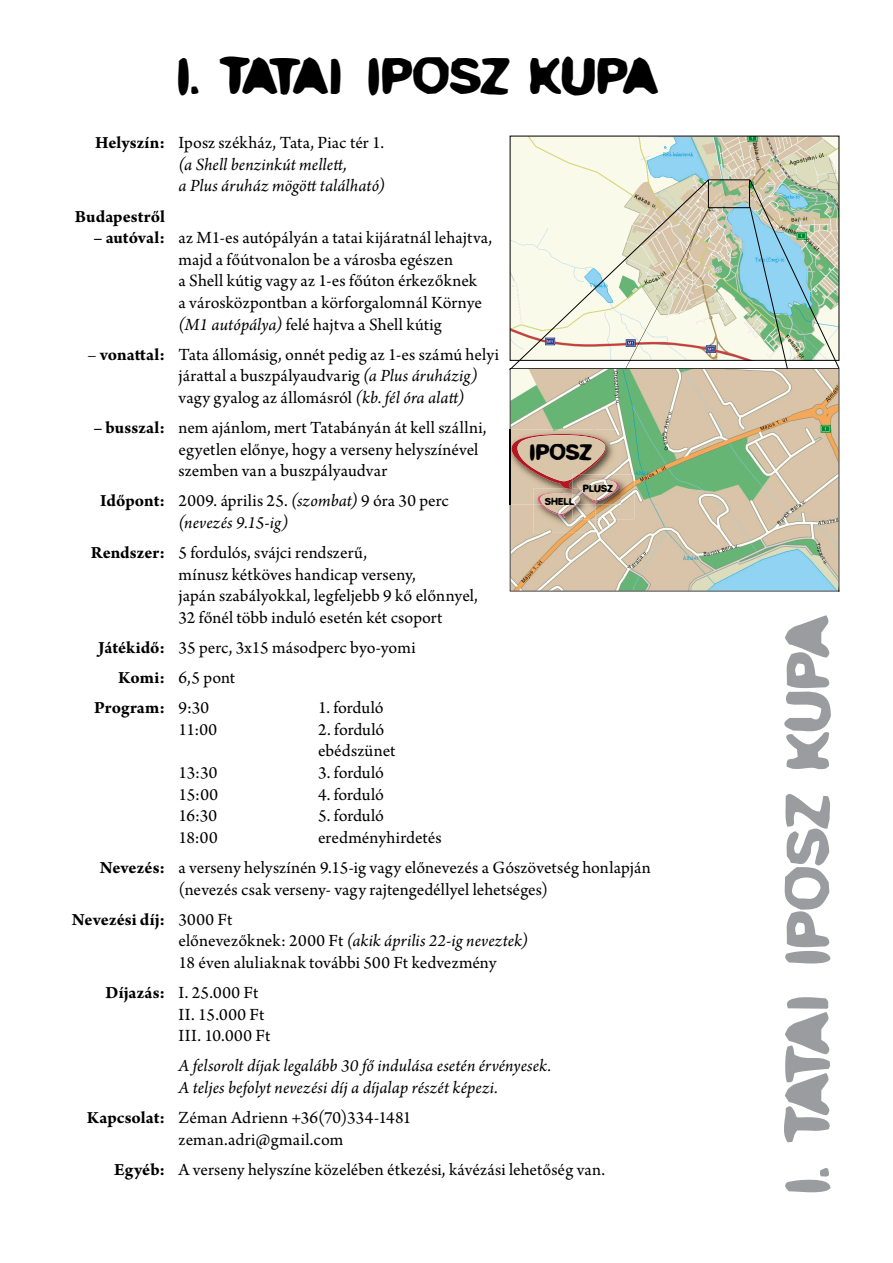
<style>
.page{position:relative;width:893px;height:1263px;background:#fff}
.page>*{position:absolute;margin:0;border:0;box-sizing:border-box;transform-origin:0 0}
.t1{font:57.6px "True Stories";letter-spacing:-.05em;color:#9b9c9f}
.t2{font:48px "True Stories";letter-spacing:-.05em;color:#000}
.t3{font:21px "True Stories";letter-spacing:-.01em;color:#000}
.t4{font:18px/21.6px "Arno Pro";color:#000}
.t5{font:italic 18px/21.6px "Arno Pro";letter-spacing:.005em;color:#000}
.t6{font:18px/21.6px "Arno Pro";letter-spacing:.03em;color:#000}
.t7{font:700 18px "Arno Pro";color:#000}
.t8{font:9.45px "True Stories";letter-spacing:-.005em;color:#000}
.s1{font-weight:700;font-style:normal}
.s2{font-style:normal}
.s3{font-weight:700}
.s4{font-style:italic}
.s5{font-weight:400}
</style>
<div class="page">
<img style="left:512px;top:138px;width:325px;height:221px">
<img style="left:710px;top:181px;width:38px;height:25px">
<div style="left:708px;top:179px;width:42px;height:29px;border:1px solid #000"></div>
<svg style="left:509px;top:179px;width:200px;height:191px;background:#e3e2cf"></svg>
<img style="left:749px;top:179px;width:90px;height:413px">
<svg style="left:511px;top:208px;width:198px;height:160px;background:#e8e6d6"></svg>
<svg style="left:510px;top:368px;width:329px;height:223px;background:#bcc1a4"></svg>
<img style="left:509px;top:430px;width:124px;height:74px">
<img style="left:509px;top:434px;width:124px;height:54px">
<img style="left:517px;top:435px;width:88px;height:46px">
<img style="left:533px;top:504px;width:62px;height:29px">
<img style="left:533px;top:488px;width:12px;height:16px">
<img style="left:540px;top:504px;width:32px;height:13px">
<img style="left:535px;top:493px;width:10px;height:11px">
<img style="left:543px;top:504px;width:29px;height:10px">
<img style="left:595px;top:503px;width:39px;height:16px">
<img style="left:572px;top:475px;width:72px;height:13px">
<svg style="left:572px;top:475px;width:9px;height:6px"></svg>
<img style="left:572px;top:504px;width:23px;height:15px">
<svg style="left:545px;top:488px;width:38px;height:20px"></svg>
<img style="left:575px;top:479px;width:69px;height:24px">
<img style="left:578px;top:500px;width:17px;height:4px">
<img style="left:577px;top:479px;width:39px;height:21px">
<img style="left:578px;top:488px;width:17px;height:12px">
<h2 class="t2" style="left:174px;top:49px;width:487px">I. TATAI IPOSZ KUPA</h2>
<p class="t5" style="left:178px;top:133px;width:208px;text-indent:-83px"><span class="s1">Helyszín:</span> <span class="s2">Iposz székház, Tata, Piac tér 1. </span>(a Shell benzinkút mellett,<br>a Plus áruház mögött található)</p>
<p class="t7" style="left:75px;top:210px;width:92px">Budapestről</p>
<p class="t4" style="left:178px;top:228px;width:315px;text-indent:-85px"><span class="s3">– autóval:</span> az M1-es autópályán a tatai kijáratnál lehajtva, majd a főútvonalon be a városba egészen<br>a Shell kútig vagy az 1-es főúton érkezőknek<br>a városközpontban a körforgalomnál Környe <span class="s4">(M1 autópálya)</span> felé hajtva a Shell kútig</p>
<p class="t4" style="left:178px;top:345px;width:322px;text-indent:-91px">– <span class="s3">vonattal:</span> Tata állomásig, onnét pedig az 1-es számú helyi járattal a buszpályaudvarig <span class="s4">(a Plus áruházig) </span>vagy gyalog az állomásról <span class="s4">(kb. fél óra alatt)</span></p>
<p class="t4" style="left:179px;top:418px;width:310px;text-indent:-85px"><span class="s3">– busszal:</span> nem ajánlom, mert Tatabányán át kell szállni, egyetlen előnye, hogy a verseny helyszínével szemben van a buszpályaudvar</p>
<p class="t4" style="left:178px;top:491px;width:272px;text-indent:-79px"><span class="s3">Időpont:</span> 2009. április 25. <span class="s4">(szombat)</span> 9 óra 30 perc <span class="s4">(nevezés 9.15-ig)</span></p>
<p class="t4" style="left:178px;top:543px;width:301px;text-indent:-88px"><span class="s3">Rendszer:</span> 5 fordulós, svájci rendszerű,<br>mínusz kétköves handicap verseny,<br>japán szabályokkal, legfeljebb 9 kő előnnyel, 32 főnél több induló esetén két csoport</p>
<p class="t4" style="left:98px;top:638px;width:319px"><span class="s3">Játékidő:</span> 35 perc, 3x15 másodperc byo-yomi</p>
<p class="t4" style="left:118px;top:668px;width:119px"><span class="s3">Komi:</span> 6,5 pont</p>
<p class="t7" style="left:94px;top:701px;width:117px">Program: <span class="s5">9:30</span></p>
<p class="t4" style="left:318px;top:698px;width:67px">1. forduló</p>
<p class="t4" style="left:178px;top:720px;width:40px">11:00</p>
<p class="t4" style="left:318px;top:720px;width:79px">2. forduló ebédszünet</p>
<p class="t4" style="left:178px;top:763px;width:40px">13:30</p>
<p class="t4" style="left:318px;top:763px;width:68px">3. forduló</p>
<p class="t4" style="left:178px;top:785px;width:41px">15:00</p>
<p class="t4" style="left:318px;top:785px;width:67px">4. forduló</p>
<p class="t4" style="left:178px;top:806px;width:40px">16:30</p>
<p class="t4" style="left:318px;top:806px;width:68px">5. forduló</p>
<p class="t4" style="left:178px;top:828px;width:41px">18:00</p>
<p class="t3" style="left:529px;top:441px;width:66px">IPOSZ</p>
<p class="t8" style="left:545px;top:496px;width:31px">SHELL</p>
<p class="t8" style="left:583px;top:483px;width:32px">PLUSZ</p>
<p class="t4" style="left:100px;top:824px;width:553px;line-height:30.2px;text-align:center">eredményhirdetés<br><span class="s3">Nevezés:</span> a verseny helyszínén 9.15-ig vagy előnevezés a Gószövetség honlapján</p>
<p class="t4" style="left:72px;top:875px;width:478px;line-height:30.2px;text-indent:107px">(nevezés csak verseny- vagy rajtengedéllyel lehetséges)<br><span class="s3">Nevezési díj:</span> 3000 Ft</p>
<p class="t4" style="left:178px;top:931px;width:351px">előnevezőknek: 2000 Ft <span class="s4">(akik április 22-ig neveztek)<br></span>18 éven aluliaknak további 500 Ft kedvezmény</p>
<p class="t6" style="left:178px;top:983px;width:93px;text-indent:-73px"><span class="s3">Díjazás:</span> I. 25.000 Ft<br>II. 15.000 Ft<br>III. 10.000 Ft</p>
<p class="t5" style="left:178px;top:1056px;width:374px">A felsorolt díjak legalább 30 fő indulása esetén érvényesek.<br>A teljes befolyt nevezési díj a díjalap részét képezi.</p>
<p class="t4" style="left:178px;top:1108px;width:234px;text-indent:-92px"><span class="s3">Kapcsolat:</span> Zéman Adrienn +36(70)334-1481 zeman.adri@gmail.com</p>
<p class="t4" style="left:114px;top:1160px;width:493px"><span class="s3">Egyéb:</span> A verseny helyszíne közelében étkezési, kávézási lehetőség van.</p>
<h1 class="t1" style="left:775px;top:1197px;width:585px;rotate:-90deg">I. TATAI IPOSZ KUPA</h1>
</div>
